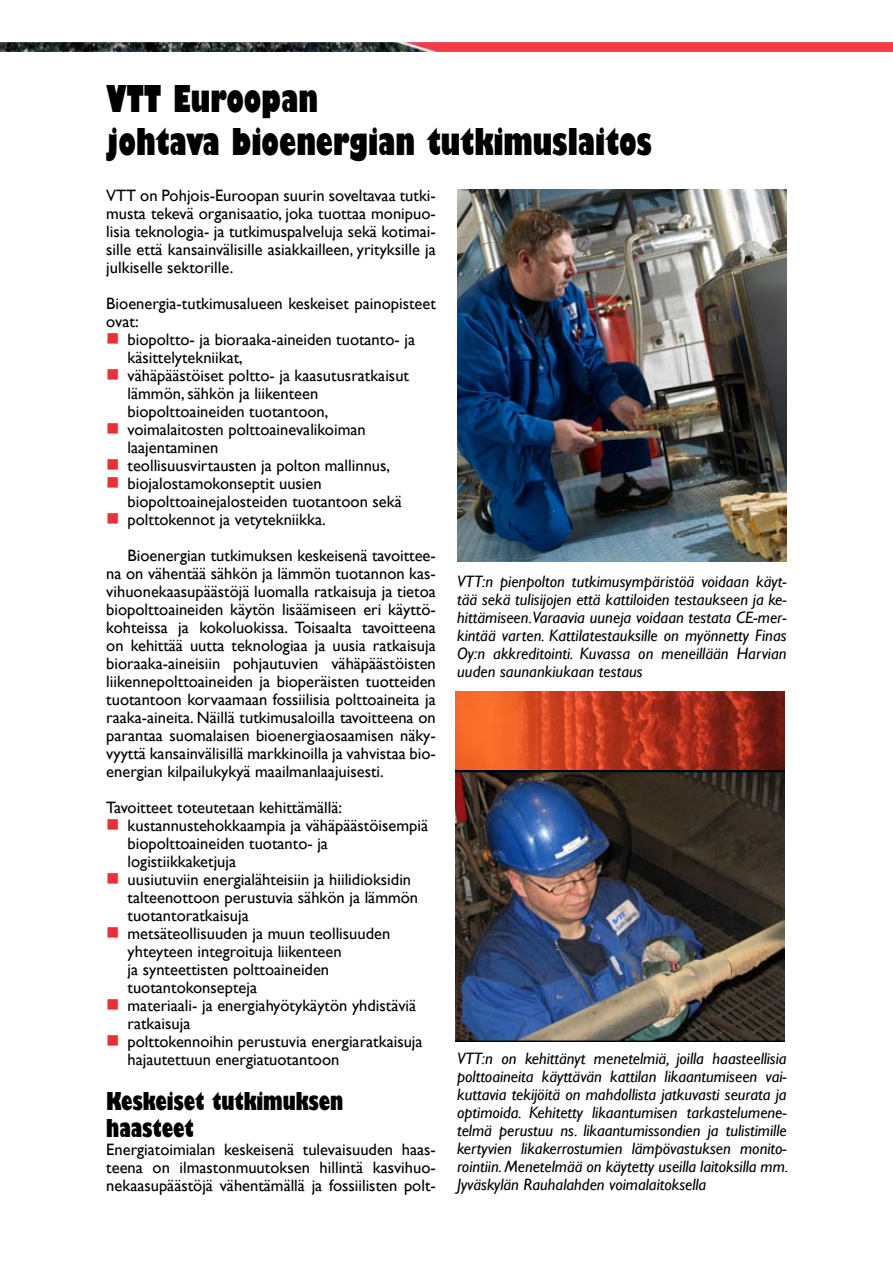
<style>
.page{position:relative;width:893px;height:1263px;background:#fff}
.page>*{position:absolute;margin:0;border:0;box-sizing:border-box;transform-origin:0 0}
.t1{font:800 condensed 36px/43.2px "Gill Sans";color:#000}
.t2{font:800 condensed 24px/27px "Gill Sans";color:#000}
.t3{font:16.5px/18px "Gill Sans";color:#000}
.t4{font:italic 16.5px/18px "Gill Sans";color:#000;text-align:justify}
.s1{color:#e53138}
</style>
<div class="page">
<img style="left:0;top:43px;width:892px;height:8px">
<img style="left:457px;top:189px;width:330px;height:372px">
<img style="left:455px;top:692px;width:329px;height:78px">
<img style="left:455px;top:770px;width:329px;height:272px">
<h1 class="t1" style="left:106px;top:79px;width:547px">VTT Euroopan<br>johtava bioenergian tutkimuslaitos</h1>
<p class="t3" style="left:106px;top:187px;width:331px;text-align:justify">VTT on Pohjois-Euroopan suurin soveltavaa tutki&shy;musta tekevä organisaatio, joka tuottaa monipuo&shy;lisia teknologia- ja tutkimuspalveluja sekä kotimai&shy;sille että kansainvälisille asiakkailleen, yrityksille ja julkiselle sektorille.</p>
<p class="t3" style="left:106px;top:295px;width:331px">Bioenergia-tutkimusalueen keskeiset painopisteet ovat:</p>
<p class="t3" style="left:128px;top:340px;width:192px;line-height:36px">käsittelytekniikat,<br>lämmön, sähkön ja liikenteen</p>
<p class="t3" style="left:128px;top:394px;width:202px;line-height:36px">biopolttoaineiden tuotantoon, laajentaminen</p>
<p class="t3" style="left:128px;top:493px;width:276px">biopolttoainejalosteiden tuotantoon sekä</p>
<p class="t3" style="left:106px;top:547px;width:331px;text-align:justify;text-indent:21px">Bioenergian tutkimuksen keskeisenä tavoittee&shy;na on vähentää sähkön ja lämmön tuotannon kas&shy;vihuonekaasupäästöjä luomalla ratkaisuja ja tietoa biopolttoaineiden käytön lisäämiseen eri käyttö&shy;kohteissa ja kokoluokissa. Toisaalta tavoitteena on kehittää uutta teknologiaa ja uusia ratkaisuja bioraaka-aineisiin pohjautuvien vähäpäästöisten liikennepolttoaineiden ja bioperäisten tuotteiden tuotantoon korvaamaan fossiilisia polttoaineita ja raaka-aineita. Näillä tutkimusaloilla tavoitteena on parantaa suomalaisen bioenergiaosaamisen näky&shy;vyyttä kansainvälisillä markkinoilla ja vahvistaa bio&shy;energian kilpailukykyä maailmanlaajuisesti.</p>
<p class="t3" style="left:106px;top:790px;width:237px;line-height:36px;text-align:center">Tavoitteet toteutetaan kehittämällä: biopolttoaineiden tuotanto- ja</p>
<p class="t3" style="left:128px;top:844px;width:292px;line-height:36px">logistiikkaketjuja<br>talteenottoon perustuvia sähkön ja lämmön</p>
<p class="t3" style="left:128px;top:898px;width:216px;line-height:36px">tuotantoratkaisuja<br>yhteyteen integroituja liikenteen</p>
<p class="t3" style="left:128px;top:961px;width:203px">ja synteettisten polttoaineiden tuotantokonsepteja</p>
<p class="t3" style="left:128px;top:1006px;width:213px;line-height:36px">ratkaisuja<br>hajautettuun energiatuotantoon</p>
<h2 class="t2" style="left:106px;top:1089px;width:238px">Keskeiset tutkimuksen haasteet</h2>
<p class="t3" style="left:106px;top:1141px;width:331px;text-align:justify">Energiatoimialan keskeisenä tulevaisuuden haas&shy;teena on ilmastonmuutoksen hillintä kasvihuo&shy;nekaasupäästöjä vähentämällä ja fossiilisten polt-</p>
<p class="t3" style="left:106px;top:331px;width:310px"><span class="s1">■</span> biopoltto- ja bioraaka-aineiden tuotanto- ja</p>
<p class="t3" style="left:106px;top:367px;width:304px"><span class="s1">■</span> vähäpäästöiset poltto- ja kaasutusratkaisut</p>
<p class="t3" style="left:106px;top:421px;width:261px"><span class="s1">■</span> voimalaitosten polttoainevalikoiman</p>
<p class="t3" style="left:106px;top:457px;width:285px"><span class="s1">■</span> teollisuusvirtausten ja polton mallinnus,</p>
<p class="t3" style="left:106px;top:475px;width:217px"><span class="s1">■</span> biojalostamokonseptit uusien</p>
<p class="t3" style="left:106px;top:511px;width:221px"><span class="s1">■</span> polttokennot ja vetytekniikka.</p>
<p class="t4" style="left:457px;top:572px;width:331px">VTT:n pienpolton tutkimusympäristöä voidaan käyt&shy;tää sekä tulisijojen että kattiloiden testaukseen ja ke&shy;hittämiseen.Varaavia uuneja voidaan testata CE-mer&shy;kintää varten. Kattilatestauksille on myönnetty Finas Oy:n akkreditointi. Kuvassa on meneillään Harvian uuden saunankiukaan testaus</p>
<p class="t3" style="left:106px;top:817px;width:323px"><span class="s1">■</span> kustannustehokkaampia ja vähäpäästöisempiä</p>
<p class="t3" style="left:106px;top:871px;width:306px"><span class="s1">■</span> uusiutuviin energialähteisiin ja hiilidioksidin</p>
<p class="t3" style="left:106px;top:925px;width:286px"><span class="s1">■</span> metsäteollisuuden ja muun teollisuuden</p>
<p class="t3" style="left:106px;top:997px;width:311px"><span class="s1">■</span> materiaali- ja energiahyötykäytön yhdistäviä</p>
<p class="t3" style="left:106px;top:1033px;width:318px"><span class="s1">■</span> polttokennoihin perustuvia energiaratkaisuja</p>
<p class="t4" style="left:457px;top:1049px;width:333px">VTT:n on kehittänyt menetelmiä, joilla haasteellisia polttoaineita käyttävän kattilan likaantumiseen vai&shy;kuttavia tekijöitä on mahdollista jatkuvasti seurata ja optimoida. Kehitetty likaantumisen tarkastelumene&shy;telmä perustuu ns. likaantumissondien ja tulistimille kertyvien likakerrostumien lämpövastuksen monito&shy;rointiin. Menetelmää on käytetty useilla laitoksilla mm.<br>Jyväskylän Rauhalahden voimalaitoksella</p>
</div>
